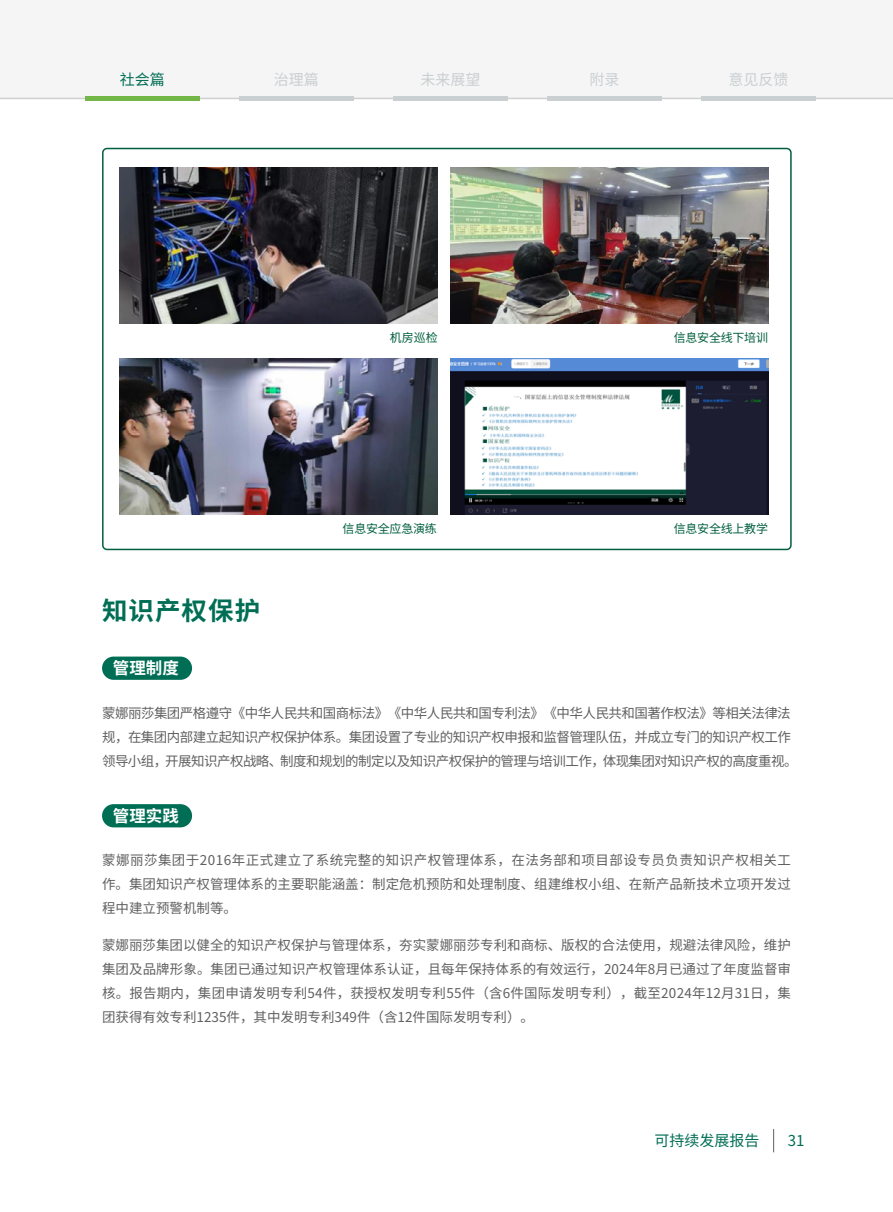
<style>
.page{position:relative;width:893px;height:1212px;background:#fff}
.page>*{position:absolute;margin:0;border:0;box-sizing:border-box;transform-origin:0 0}
.t1{font:700 25.5px "Source Han Sans CN";letter-spacing:.04em;color:#006e55}
.t2{font:700 16.5px "Source Han Sans CN";color:#fff}
.t3{font:15px "Source Han Sans CN";color:#cacfd2}
.t4{font:15px "Source Han Sans CN";color:#006e55}
.t5{font:13.5px/24px "Source Han Sans CN";letter-spacing:-.04em;color:#606060;text-align:justify}
.t6{font:12px "Source Han Sans CN";letter-spacing:-.02em;color:#005f3d}
</style>
<div class="page">
<div style="left:0;top:0;width:893px;height:98px;background:#f5f5f5"></div>
<hr style="left:0;top:98px;width:893px;height:1px;background:#cfcfcf">
<svg style="left:773px;top:1129px;width:1px;height:23px"></svg>
<div style="left:239px;top:96px;width:115px;height:5px;background:#cacfd2"></div>
<div style="left:85px;top:96px;width:115px;height:5px;background:#74b749"></div>
<div style="left:393px;top:96px;width:115px;height:5px;background:#cacfd2"></div>
<div style="left:701px;top:96px;width:115px;height:5px;background:#cacfd2"></div>
<div style="left:547px;top:96px;width:115px;height:5px;background:#cacfd2"></div>
<div style="left:102px;top:656px;width:90px;height:24px;background:#006e55;border-radius:12px"></div>
<div style="left:102px;top:804px;width:90px;height:23px;background:#006e55;border-radius:12px"></div>
<img style="left:120px;top:167px;width:318px;height:156px">
<img style="left:450px;top:167px;width:318px;height:156px">
<img style="left:120px;top:359px;width:318px;height:156px">
<img style="left:450px;top:359px;width:318px;height:156px">
<div style="left:102px;top:148px;width:690px;height:402px;border:2px solid #005f3d;border-radius:4px"></div>
<p class="t4" style="left:120px;top:71px;width:46px">社会篇</p>
<p class="t3" style="left:274px;top:71px;width:46px">治理篇</p>
<p class="t3" style="left:420px;top:71px;width:61px">未来展望</p>
<p class="t3" style="left:589px;top:71px;width:31px">附录</p>
<p class="t3" style="left:728px;top:71px;width:61px">意见反馈</p>
<p class="t6" style="left:390px;top:331px;width:49px">机房巡检</p>
<p class="t6" style="left:674px;top:331px;width:96px">信息安全线下培训</p>
<h1 class="t1" style="left:102px;top:596px;width:160px">知识产权保护</h1>
<p class="t2" style="left:113px;top:659px;width:67px">管理制度</p>
<p class="t6" style="left:343px;top:521px;width:96px">信息安全应急演练</p>
<p class="t6" style="left:674px;top:521px;width:96px">信息安全线上教学</p>
<p class="t5" style="left:102px;top:701px;width:697px;text-align:left">蒙娜丽莎集团严格遵守《中华人民共和国商标法》《中华人民共和国专利法》《中华人民共和国著作权法》等相关法律法规，在集团内部建立起知识产权保护体系。集团设置了专业的知识产权申报和监督管理队伍，并成立专门的知识产权工作领导小组，开展知识产权战略、制度和规划的制定以及知识产权保护的管理与培训工作，体现集团对知识产权的高度重视。</p>
<p class="t2" style="left:113px;top:807px;width:67px">管理实践</p>
<p class="t5" style="left:102px;top:849px;width:690px">蒙娜丽莎集团于2016年正式建立了系统完整的知识产权管理体系，在法务部和项目部设专员负责知识产权相关工作。集团知识产权管理体系的主要职能涵盖：制定危机预防和处理制度、组建维权小组、在新产品新技术立项开发过程中建立预警机制等。</p>
<p class="t5" style="left:102px;top:933px;width:691px">蒙娜丽莎集团以健全的知识产权保护与管理体系，夯实蒙娜丽莎专利和商标、版权的合法使用，规避法律风险，维护集团及品牌形象。集团已通过知识产权管理体系认证，且每年保持体系的有效运行，2024年8月已通过了年度监督审核。报告期内，集团申请发明专利54件，获授权发明专利55件（含6件国际发明专利），截至2024年12月31日，集团获得有效专利1235件，其中发明专利349件（含12件国际发明专利）。</p>
<p class="t4" style="left:654px;top:1132px;width:106px">可持续发展报告</p>
<p class="t4" style="left:788px;top:1132px;width:18px">31</p>
</div>
